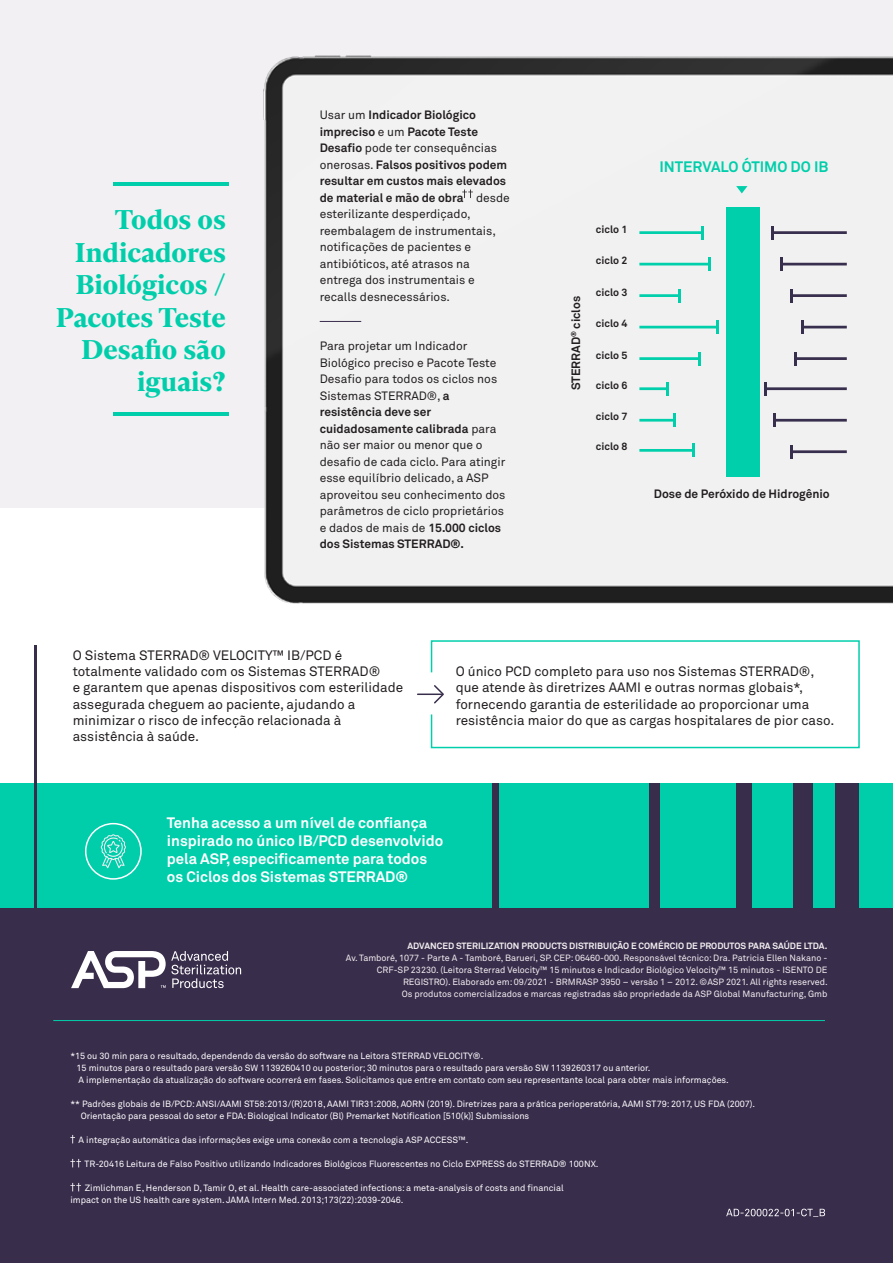
<style>
.page{position:relative;width:893px;height:1263px;background:#fff}
.page>*{position:absolute;margin:0;border:0;box-sizing:border-box;transform-origin:0 0}
.t1{font:700 27px/32.4px "INDEPENDENT Text";color:#00ceab;text-align:right}
.t2{font:700 15px/18px "Akkurat Pro";color:#fff}
.t3{font:700 15px "Akkurat Pro";color:#00ceab}
.t4{font:13.5px/16.2px "Akkurat Pro";color:#231f20}
.t5{font:12px/16.5px "Akkurat Pro";color:#231f20}
.t6{font:700 12px "Akkurat Pro";color:#231f20}
.t7{font:700 10.5px "Akkurat Pro";color:#231f20}
.t8{font:9px/12px "Akkurat Pro";color:#fff}
.t9{font:9px/12px "Akkurat Pro";color:#f3f0f1;text-align:right}
.t10{font:700 9px "Akkurat Pro";color:#f3f0f1}
.s1{font-weight:700}
</style>
<div class="page">
<div style="left:0;top:0;width:893px;height:507px;background:#f2f0f3"></div>
<img style="left:263px;top:56px;width:630px;height:547px">
<div style="left:0;top:784px;width:893px;height:205px;background:#00ceab"></div>
<div style="left:0;top:909px;width:893px;height:354px;background:#392d4c"></div>
<hr style="left:53px;top:1020px;width:772px;height:1px;background:#00ceab">
<div style="left:726px;top:207px;width:33px;height:269px;background:#00cfab"></div>
<hr style="left:639px;top:231px;width:64px;height:3px;background:#00cfab">
<svg style="left:702px;top:226px;width:2px;height:13px"></svg>
<hr style="left:772px;top:231px;width:75px;height:3px;background:#382e4d">
<svg style="left:771px;top:226px;width:2px;height:13px"></svg>
<hr style="left:782px;top:263px;width:65px;height:2px;background:#382e4d">
<svg style="left:781px;top:257px;width:2px;height:14px"></svg>
<hr style="left:791px;top:294px;width:56px;height:3px;background:#382e4d">
<svg style="left:790px;top:289px;width:3px;height:13px"></svg>
<hr style="left:803px;top:326px;width:44px;height:2px;background:#382e4d">
<svg style="left:802px;top:320px;width:2px;height:14px"></svg>
<hr style="left:796px;top:357px;width:51px;height:3px;background:#382e4d">
<svg style="left:795px;top:352px;width:2px;height:13px"></svg>
<hr style="left:765px;top:387px;width:82px;height:3px;background:#382e4d">
<svg style="left:764px;top:382px;width:2px;height:13px"></svg>
<hr style="left:774px;top:419px;width:73px;height:3px;background:#382e4d">
<svg style="left:773px;top:413px;width:2px;height:14px"></svg>
<hr style="left:791px;top:450px;width:56px;height:3px;background:#382e4d">
<svg style="left:790px;top:445px;width:3px;height:13px"></svg>
<hr style="left:639px;top:263px;width:71px;height:2px;background:#00cfab">
<svg style="left:709px;top:257px;width:2px;height:14px"></svg>
<hr style="left:639px;top:294px;width:40px;height:3px;background:#00cfab">
<svg style="left:678px;top:289px;width:2px;height:13px"></svg>
<hr style="left:639px;top:326px;width:78px;height:2px;background:#00cfab">
<svg style="left:716px;top:320px;width:2px;height:14px"></svg>
<hr style="left:639px;top:357px;width:60px;height:3px;background:#00cfab">
<svg style="left:698px;top:352px;width:2px;height:13px"></svg>
<hr style="left:639px;top:387px;width:28px;height:3px;background:#00cfab">
<svg style="left:666px;top:382px;width:2px;height:13px"></svg>
<hr style="left:639px;top:419px;width:36px;height:3px;background:#00cfab">
<hr style="left:673px;top:413px;width:3px;height:14px;background:#00cfab">
<hr style="left:639px;top:449px;width:54px;height:3px;background:#00cfab">
<svg style="left:692px;top:444px;width:2px;height:13px"></svg>
<svg style="left:736px;top:186px;width:11px;height:7px"></svg>
<svg style="left:70px;top:1135px;width:5px;height:8px"></svg>
<svg style="left:70px;top:1159px;width:11px;height:8px"></svg>
<svg style="left:70px;top:1183px;width:11px;height:8px"></svg>
<svg style="left:726px;top:1208px;width:99px;height:9px"></svg>
<hr style="left:113px;top:182px;width:116px;height:4px;background:#00ceab">
<hr style="left:113px;top:412px;width:116px;height:4px;background:#00ceab">
<hr style="left:320px;top:321px;width:41px;height:1px;background:#392d4c">
<div style="left:836px;top:784px;width:23px;height:125px;background:#392d4c"></div>
<div style="left:793px;top:784px;width:19px;height:125px;background:#392d4c"></div>
<div style="left:737px;top:784px;width:15px;height:125px;background:#392d4c"></div>
<div style="left:649px;top:784px;width:11px;height:125px;background:#392d4c"></div>
<div style="left:492px;top:784px;width:6px;height:125px;background:#392d4c"></div>
<hr style="left:34px;top:645px;width:2px;height:264px;background:#392d4c">
<svg style="left:430px;top:640px;width:430px;height:109px"></svg>
<hr style="left:418px;top:693px;width:24px;height:2px;background:#392d4c">
<svg style="left:433px;top:684px;width:12px;height:21px"></svg>
<div style="left:85px;top:823px;width:57px;height:57px;border:2px solid #fff;border-radius:50%"></div>
<svg style="left:101px;top:834px;width:25px;height:34px"></svg>
<svg style="left:462px;top:190px;width:11px;height:8px"></svg>
<svg style="left:71px;top:951px;width:170px;height:37px"></svg>
<h1 class="t1" style="left:56px;top:204px;width:172px">Todos os<br>Indicadores<br>Biológicos /<br>Pacotes Teste<br>Desafio são iguais?</h1>
<p class="t5" style="left:320px;top:107px;width:192px">Usar um <span class="s1">Indicador Biológico impreciso</span> e um <span class="s1">Pacote Teste<br>Desafio</span> pode ter consequências onerosas. <span class="s1">Falsos positivos podem resultar em custos mais elevados de material e mão de obra</span> desde esterilizante desperdiçado, reembalagem de instrumentais, notificações de pacientes e antibióticos, até atrasos na entrega dos instrumentais e recalls desnecessários.</p>
<p class="t5" style="left:320px;top:338px;width:187px">Para projetar um Indicador<br>Biológico preciso e Pacote Teste<br>Desafio para todos os ciclos nos<br>Sistemas STERRAD®, <span class="s1">a resistência deve ser cuidadosamente calibrada</span> para não ser maior ou menor que o desafio de cada ciclo. Para atingir esse equilíbrio delicado, a ASP aproveitou seu conhecimento dos parâmetros de ciclo proprietários e dados de mais de <span class="s1">15.000 ciclos dos Sistemas STERRAD®.</span></p>
<h3 class="t6" style="left:568px;top:390px;width:96px;rotate:-90deg">STERRAD<sup>®</sup> ciclos</h3>
<p class="t7" style="left:596px;top:222px;width:33px">ciclo 1</p>
<p class="t7" style="left:596px;top:254px;width:33px">ciclo 2</p>
<p class="t7" style="left:596px;top:285px;width:33px">ciclo 3</p>
<p class="t7" style="left:596px;top:317px;width:33px">ciclo 4</p>
<p class="t7" style="left:596px;top:348px;width:33px">ciclo 5</p>
<p class="t7" style="left:596px;top:378px;width:33px">ciclo 6</p>
<p class="t7" style="left:596px;top:410px;width:33px">ciclo 7</p>
<p class="t7" style="left:596px;top:440px;width:33px">ciclo 8</p>
<h2 class="t3" style="left:659px;top:157px;width:171px">INTERVALO ÓTIMO DO IB</h2>
<h3 class="t6" style="left:654px;top:486px;width:177px">Dose de Peróxido de Hidrogênio</h3>
<p class="t4" style="left:73px;top:647px;width:332px">O Sistema STERRAD® VELOCITY™ IB/PCD é totalmente validado com os Sistemas STERRAD®<br>e garantem que apenas dispositivos com esterilidade assegurada cheguem ao paciente, ajudando a minimizar o risco de infecção relacionada à assistência à saúde.</p>
<h3 class="t4" style="left:456px;top:664px;width:380px">O único PCD completo para uso nos Sistemas STERRAD®, que atende às diretrizes AAMI e outras normas globais*, fornecendo garantia de esterilidade ao proporcionar uma resistência maior do que as cargas hospitalares de pior caso.</h3>
<h2 class="t2" style="left:167px;top:813px;width:278px">Tenha acesso a um nível de confiança inspirado no único IB/PCD desenvolvido pela ASP, especificamente para todos os Ciclos dos Sistemas STERRAD®</h2>
<p class="t10" style="left:407px;top:940px;width:421px">ADVANCED STERILIZATION PRODUCTS DISTRIBUIÇÃO E COMÉRCIO DE PRODUTOS PARA SAÚDE LTDA.</p>
<p class="t9" style="left:346px;top:952px;width:483px">Av. Tamboré, 1077 - Parte A - Tamboré, Barueri, SP. CEP: 06460-000. Responsável técnico: Dra. Patricia Ellen Nakano - CRF-SP 23230. (Leitora Sterrad Velocity™ 15 minutos e Indicador Biológico Velocity™ 15 minutos - ISENTO DE REGISTRO). Elaborado em: 09/2021 - BRMRASP 3950 – versão 1 – 2012. ©ASP 2021. All rights reserved.<br>Os produtos comercializados e marcas registradas são propriedade da ASP Global Manufacturing, Gmb</p>
<p class="t8" style="left:77px;top:1050px;width:654px;text-indent:-6px">*15 ou 30 min para o resultado, dependendo da versão do software na Leitora STERRAD VELOCITY®.<br>15 minutos para o resultado para versão SW 1139260410 ou posterior; 30 minutos para o resultado para versão SW 1139260317 ou anterior.<br>A implementação da atualização do software ocorrerá em fases. Solicitamos que entre em contato com seu representante local para obter mais informações.</p>
<p class="t8" style="left:81px;top:1098px;width:676px;text-indent:-10px">** Padrões globais de IB/PCD: ANSI/AAMI ST58:2013/(R)2018, AAMI TIR31:2008, AORN (2019). Diretrizes para a prática perioperatória, AAMI ST79: 2017, US FDA (2007).<br>Orientação para pessoal do setor e FDA: Biological Indicator (Bl) Premarket Notification [510(k)] Submissions</p>
<p class="t8" style="left:79px;top:1134px;width:391px">A integração automática das informações exige uma conexão com a tecnologia ASP ACCESS™.</p>
<p class="t8" style="left:85px;top:1158px;width:515px">TR-20416 Leitura de Falso Positivo utilizando Indicadores Biológicos Fluorescentes no Ciclo EXPRESS do STERRAD® 100NX.</p>
<p class="t8" style="left:70px;top:1182px;width:495px;text-indent:14px">Zimlichman E, Henderson D, Tamir O, et al. Health care-associated infections: a meta-analysis of costs and financial impact on the US health care system. JAMA Intern Med. 2013;173(22):2039-2046.</p>
</div>
